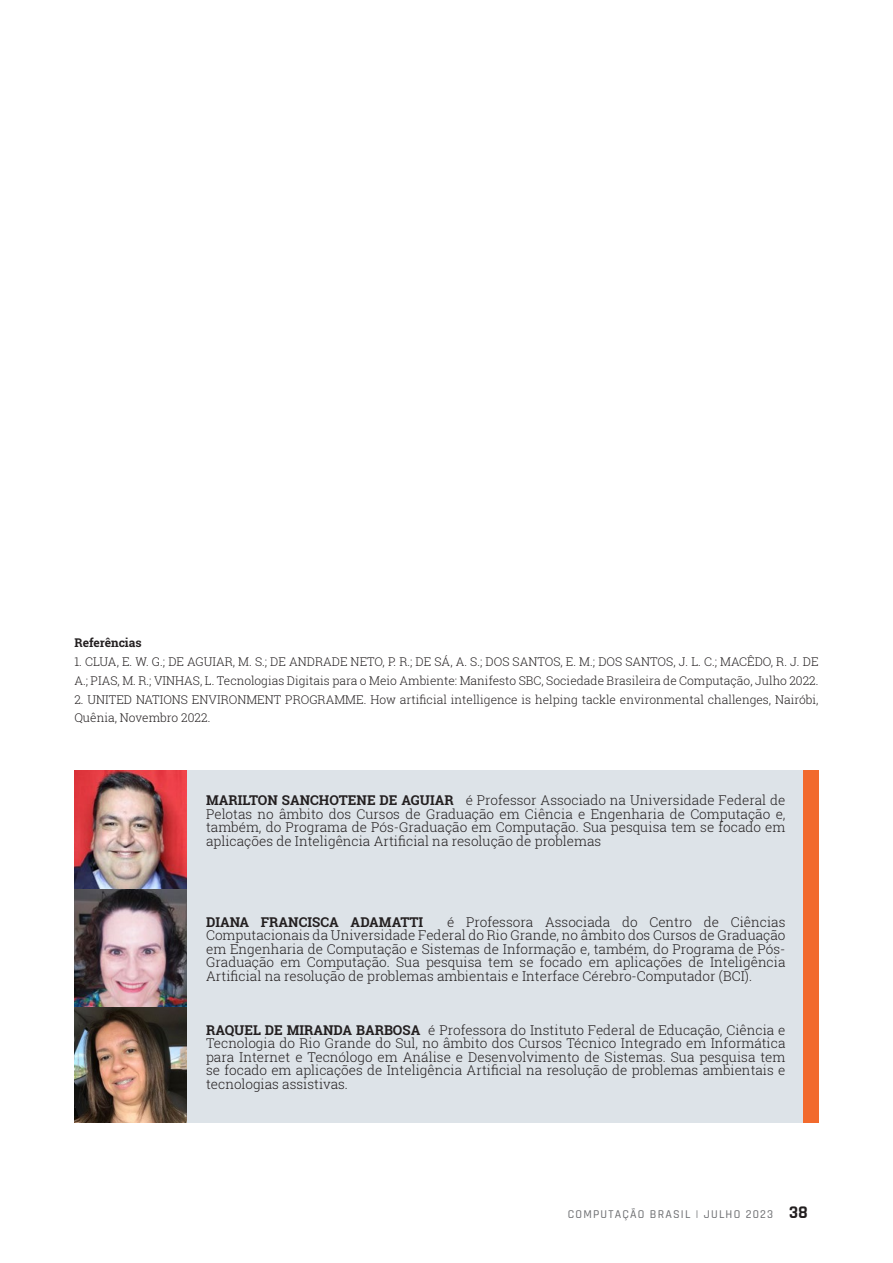
<style>
.page{position:relative;width:893px;height:1263px;background:#fff}
.page>*{position:absolute;margin:0;border:0;box-sizing:border-box;transform-origin:0 0}
.Intro_text_big{font:300 13.5px/13.5px "Roboto Slab";color:#231f20;text-align:justify}
.Intro_text_big-2{font:700 13.5px "Roboto Slab";color:#231f20}
.Body_text_-_Dropcap_6{font:300 12px/18.8px "Roboto Slab";color:#231f20}
.t1{font:500 12px "Rajdhani";letter-spacing:.1em;color:#6c6d70}
.Body_text_-_Dropcap_6-2{font:700 12px "Roboto Slab";color:#231f20}
.s1{font-weight:700}
.s2{font-weight:700;font-size:18px;color:#231f20}
</style>
<div class="page">
<div style="left:78px;top:770px;width:733px;height:353px;background:#dde3e8"></div>
<div style="left:803px;top:770px;width:16px;height:353px;background:#f26a2d"></div>
<img style="left:74px;top:770px;width:112px;height:353px">
<p class="Body_text_-_Dropcap_6-2" style="left:74px;top:635px;width:69px">Referências</p>
<p class="Body_text_-_Dropcap_6" style="left:74px;top:652px;width:746px">1. CLUA, E. W. G.; DE AGUIAR, M. S.; DE ANDRADE NETO, P. R.; DE SÁ, A. S.; DOS SANTOS, E. M.; DOS SANTOS, J. L. C.; MACÊDO, R. J. DE<br>A.; PIAS, M. R.; VINHAS, L. Tecnologias Digitais para o Meio Ambiente: Manifesto SBC, Sociedade Brasileira de Computação, Julho 2022.</p>
<p class="Body_text_-_Dropcap_6" style="left:74px;top:689px;width:746px">2. UNITED NATIONS ENVIRONMENT PROGRAMME. How artificial intelligence is helping tackle environmental challenges, Nairóbi,<br>Quênia, Novembro 2022.</p>
<p class="Intro_text_big" style="left:206px;top:793px;width:581px"><span class="s1">MARILTON SANCHOTENE DE AGUIAR</span> é Professor Associado na Universidade Federal de Pelotas no âmbito dos Cursos de Graduação em Ciência e Engenharia de Computação e, também, do Programa de Pós-Graduação em Computação. Sua pesquisa tem se focado em aplicações de Inteligência Artificial na resolução de problemas</p>
<p class="Intro_text_big" style="left:206px;top:915px;width:581px;text-indent:241px">é Professora Associada do Centro de Ciências Computacionais da Universidade Federal do Rio Grande, no âmbito dos Cursos de Graduação em Engenharia de Computação e Sistemas de Informação e, também, do Programa de Pós-Graduação em Computação. Sua pesquisa tem se focado em aplicações de Inteligência Artificial na resolução de problemas ambientais e Interface Cérebro-Computador (BCI).</p>
<p class="Intro_text_big-2" style="left:206px;top:912px;width:219px">DIANA FRANCISCA ADAMATTI</p>
<p class="Intro_text_big" style="left:206px;top:1023px;width:581px"><span class="s1">RAQUEL DE MIRANDA BARBOSA</span> é Professora do Instituto Federal de Educação, Ciência e Tecnologia do Rio Grande do Sul, no âmbito dos Cursos Técnico Integrado em Informática para Internet e Tecnólogo em Análise e Desenvolvimento de Sistemas. Sua pesquisa tem se focado em aplicações de Inteligência Artificial na resolução de problemas ambientais e tecnologias assistivas.</p>
<p class="t1" style="left:568px;top:1207px;width:241px">COMPUTAÇÃO BRASIL | JULHO 2023 <span class="s2">38</span></p>
</div>
